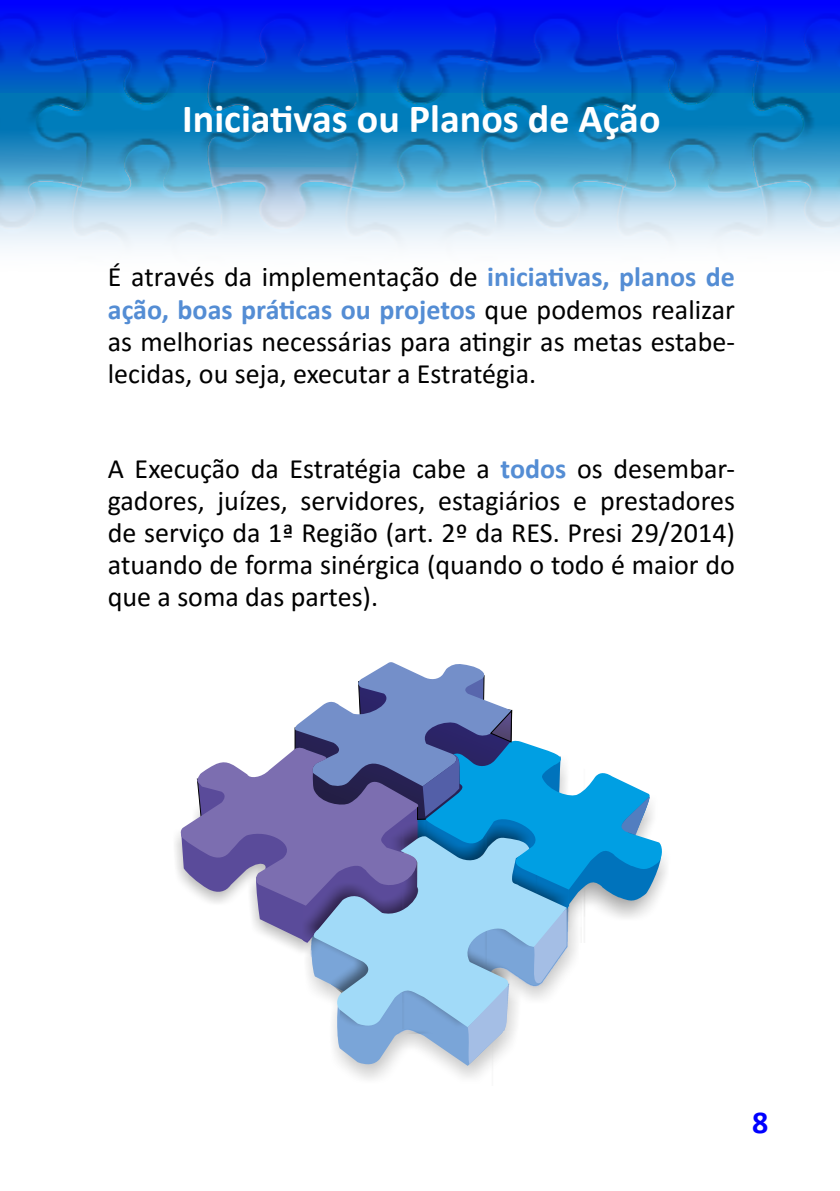
<style>
.page{position:relative;width:840px;height:1191px;background:#fff}
.page>*{position:absolute;margin:0;border:0;box-sizing:border-box;transform-origin:0 0}
.t1{font:700 40px "Calibri";color:#fff}
.t2{font:700 32px "Calibri";color:#00f}
.t3{font:28px/32.2px "Calibri";color:#000;text-align:justify}
.s1{font-weight:700;color:#548dd4}
</style>
<div class="page">
<img style="left:0;top:93px;width:839px;height:156px">
<svg style="left:0;top:0;width:839px;height:93px;background:#0033dc"></svg>
<svg style="left:179px;top:662px;width:484px;height:402px"></svg>
<h1 class="t1" style="left:182px;top:90px;width:479px">Iniciativas ou Planos de Ação</h1>
<p class="t3" style="left:108px;top:260px;width:628px">É através da implementação de <span class="s1">iniciativas, planos de ação, boas práticas ou projetos</span> que podemos realizar as melhorias necessárias para atingir as metas estabe&shy;lecidas, ou seja, executar a Estratégia.</p>
<p class="t3" style="left:108px;top:451px;width:628px">A Execução da Estratégia cabe a <span class="s1">todos</span> os desembar&shy;gadores, juízes, servidores, estagiários e prestadores de serviço da 1ª Região (art. 2º da RES. Presi 29/2014) atuando de forma sinérgica (quando o todo é maior do que a soma das partes).</p>
<p class="t2" style="left:751px;top:1099px;width:18px">8</p>
</div>
